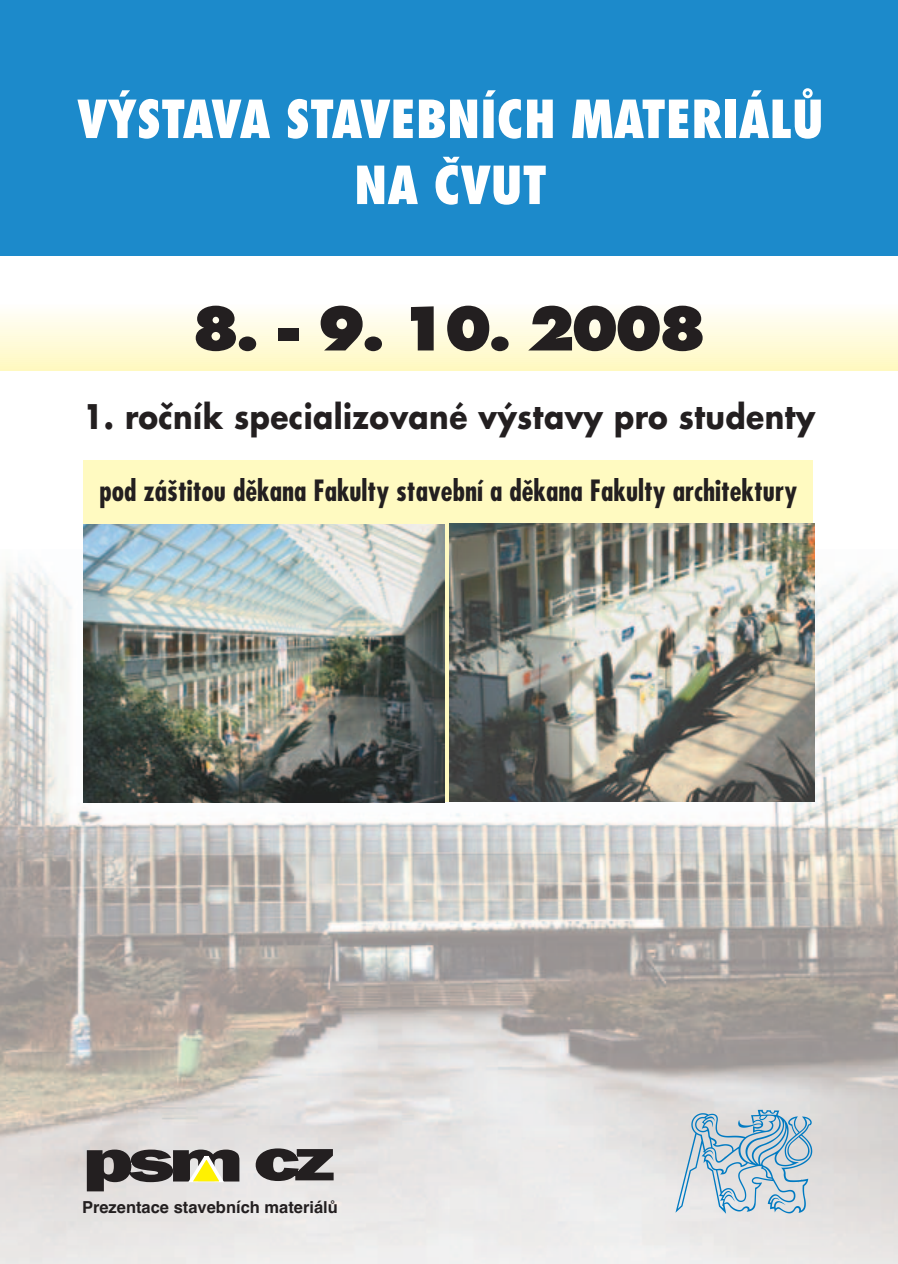
<style>
.page{position:relative;width:898px;height:1264px;background:#fff}
.page>*{position:absolute;margin:0;border:0;box-sizing:border-box;transform-origin:0 0}
.t1{font:800 58.5px "Futura CE";letter-spacing:-.085em;color:#231f20}
.t2{font:800 51px/66px "Futura Condensed CE";color:#fff;text-align:center}
.t3{font:700 33px "Futura CE";letter-spacing:.015em;color:#231f20;scale:.9 1}
.t4{font:700 28.5px "Futura Condensed CE";color:#231f20}
.t5{font:700 16.5px "Helvetica CE";color:#231f20}
</style>
<div class="page">
<div style="left:0;top:0;width:898px;height:256px;background:#1c8acb"></div>
<img style="left:0;top:549px;width:898px;height:715px">
<div style="left:83px;top:460px;width:730px;height:342px;background:#fffac1"></div>
<hr style="left:0;top:367px;width:898px;height:3px;background:#fff8b1">
<hr style="left:0;top:365px;width:898px;height:2px;background:#fff9b4">
<hr style="left:0;top:363px;width:898px;height:2px;background:#fff9b6">
<hr style="left:0;top:361px;width:898px;height:2px;background:#fff9b9">
<hr style="left:0;top:359px;width:898px;height:2px;background:#fff9bb">
<hr style="left:0;top:357px;width:898px;height:2px;background:#fff9bd">
<hr style="left:0;top:355px;width:898px;height:2px;background:#fffac0">
<hr style="left:0;top:353px;width:898px;height:2px;background:#fffac2">
<hr style="left:0;top:350px;width:898px;height:3px;background:#fffac4">
<hr style="left:0;top:347px;width:898px;height:3px;background:#fffac8">
<hr style="left:0;top:344px;width:898px;height:3px;background:#fffbcc">
<hr style="left:0;top:341px;width:898px;height:3px;background:#fffbcf">
<hr style="left:0;top:338px;width:898px;height:3px;background:#fffbd3">
<hr style="left:0;top:335px;width:898px;height:3px;background:#fffbd6">
<hr style="left:0;top:332px;width:898px;height:3px;background:#fffcda">
<hr style="left:0;top:329px;width:898px;height:3px;background:#fffcdd">
<hr style="left:0;top:326px;width:898px;height:3px;background:#fffce1">
<hr style="left:0;top:323px;width:898px;height:3px;background:#fffde5">
<hr style="left:0;top:320px;width:898px;height:3px;background:#fffde8">
<hr style="left:0;top:317px;width:898px;height:3px;background:#fffdec">
<hr style="left:0;top:314px;width:898px;height:3px;background:#fffdef">
<hr style="left:0;top:312px;width:898px;height:2px;background:#fffef2">
<hr style="left:0;top:310px;width:898px;height:2px;background:#fffef5">
<hr style="left:0;top:308px;width:898px;height:2px;background:#fffef7">
<hr style="left:0;top:306px;width:898px;height:2px;background:#fffefa">
<svg style="left:87px;top:1148px;width:247px;height:43px;background:#84817a"></svg>
<svg style="left:675px;top:1109px;width:137px;height:104px;background:#b7cbd8"></svg>
<img style="left:83px;top:524px;width:361px;height:279px">
<img style="left:450px;top:523px;width:364px;height:279px">
<h2 class="t2" style="left:77px;top:91px;width:748px">V¯STAVA STAVEBNÍCH MATERIÁLÒ<br>NA âVUT</h2>
<h1 class="t1" style="left:191px;top:303px;width:517px">8. - 9. 10. 2008</h1>
<p class="t3" style="left:83px;top:401px;width:815px">1. ročník specializované výstavy pro studenty</p>
<p class="t4" style="left:99px;top:478px;width:699px">pod zá‰titou dûkana Fakulty stavební a dûkana Fakulty architektury</p>
<p class="t5" style="left:82px;top:1197px;width:257px">Prezentace stavebních materiálů</p>
</div>
